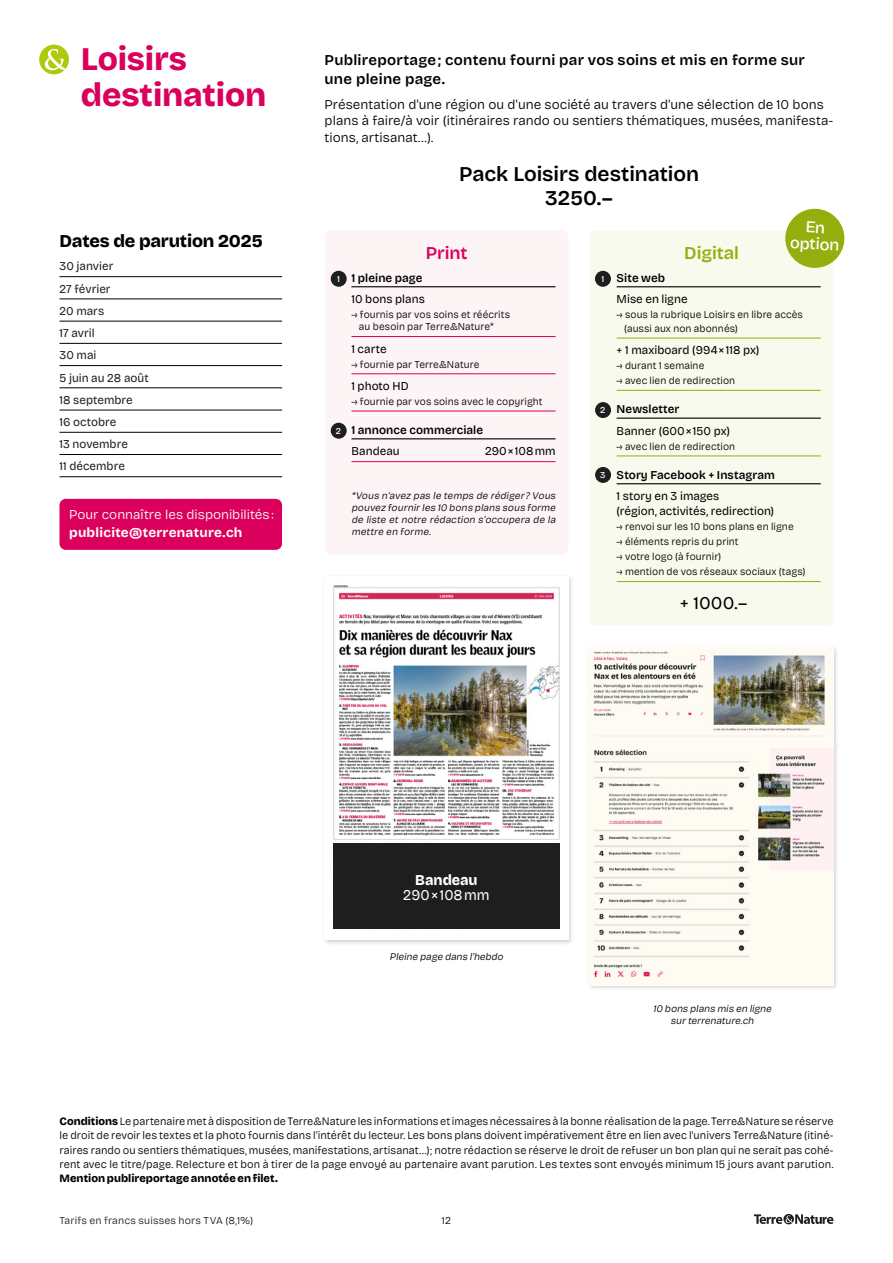
<style>
.page{position:relative;width:893px;height:1263px;background:#fff}
.page>*{position:absolute;margin:0;border:0;box-sizing:border-box;transform-origin:0 0}
.t1{font:800 33px/36px "Bricolage Grotesque";letter-spacing:-.005em;color:#da005b}
.t2{font:600 21px/24px "Bricolage Grotesque";color:#000;text-align:center}
.t3{font:800 18px "Bricolage Grotesque";letter-spacing:-.015em;color:#000}
.t4{font:600 18px "Bricolage Grotesque";color:#95ad0d}
.t5{font:18px "Bricolage Grotesque";color:#000}
.t6{font:600 18px "Bricolage Grotesque";letter-spacing:-.005em;color:#da005b}
.t7{font:500 16.5px/16.5px "Bricolage Grotesque";color:#fff;text-align:center}
.t8{font:600 15px/18.8px "Bricolage Grotesque";letter-spacing:.015em;color:#000}
.t9{font:15px "Bricolage Grotesque";color:#fff;scale:.95 1}
.t10{font:800 15px "Bricolage Grotesque";letter-spacing:-.005em;color:#fff;scale:.95 1}
.t11{font:300 13.5px/16.5px "Bricolage Grotesque";letter-spacing:.005em;color:#000}
.t12{font:300 13.5px "Bricolage Grotesque";color:#fff}
.t13{font:700 13.5px "Bricolage Grotesque";letter-spacing:.02em;color:#fff}
.t14{font:12px/15px "Bricolage Grotesque";letter-spacing:.005em;color:#000}
.t15{font:12px/22.2px "Bricolage Grotesque";color:#1e1e1e}
.t16{font:600 12px "Bricolage Grotesque";letter-spacing:.005em;color:#000}
.t17{font:300 11.25px/14.2px "Bricolage Grotesque";letter-spacing:.01em;color:#000;text-align:justify}
.t18{font:800 11.25px "Bricolage Grotesque";color:#000}
.t19{font:300 10.5px/12px "Bricolage Grotesque";letter-spacing:.01em;color:#000}
.t20{font:300 10.5px "Bricolage Grotesque";letter-spacing:.015em;color:#1e1e1e}
.t21{font:italic 300 10.05px/12px "Bricolage Grotesque";color:#000;text-align:center}
.t22{font:500 9px "Bricolage Grotesque";color:#fff}
.s1{font-weight:800}
</style>
<div class="page">
<svg style="left:754px;top:1214px;width:79px;height:10px"></svg>
<div style="left:39px;top:45px;width:30px;height:29px;background:#afca0b;border-radius:50%"></div>
<svg style="left:45px;top:49px;width:23px;height:21px"></svg>
<div style="left:322px;top:574px;width:252px;height:372px;background:#000;opacity:.2"></div>
<img style="left:325px;top:576px;width:243px;height:364px">
<div style="left:333px;top:843px;width:227px;height:85px;background:#1e1e1e"></div>
<hr style="left:60px;top:276px;width:222px;height:1px;background:#000">
<hr style="left:60px;top:299px;width:222px;height:1px;background:#000">
<hr style="left:60px;top:321px;width:222px;height:1px;background:#000">
<hr style="left:60px;top:343px;width:222px;height:1px;background:#000">
<hr style="left:60px;top:365px;width:222px;height:1px;background:#000">
<hr style="left:60px;top:388px;width:222px;height:1px;background:#000">
<hr style="left:60px;top:410px;width:222px;height:1px;background:#000">
<hr style="left:60px;top:432px;width:222px;height:1px;background:#000">
<hr style="left:60px;top:454px;width:222px;height:1px;background:#000">
<hr style="left:60px;top:476px;width:222px;height:1px;background:#000">
<div style="left:587px;top:644px;width:252px;height:347px;background:#000;opacity:.2"></div>
<img style="left:590px;top:647px;width:243px;height:338px">
<div style="left:325px;top:230px;width:243px;height:325px;background:#fdf4f6;border-radius:6px"></div>
<hr style="left:351px;top:286px;width:205px;height:1px;background:#000">
<hr style="left:351px;top:336px;width:205px;height:1px;background:#da005b">
<hr style="left:351px;top:373px;width:205px;height:1px;background:#da005b">
<hr style="left:351px;top:411px;width:205px;height:1px;background:#da005b">
<hr style="left:351px;top:438px;width:205px;height:1px;background:#000">
<hr style="left:351px;top:461px;width:205px;height:1px;background:#da005b">
<div style="left:331px;top:271px;width:16px;height:16px;background:#1e1e1e;border-radius:50%"></div>
<div style="left:331px;top:423px;width:16px;height:16px;background:#1e1e1e;border-radius:50%"></div>
<div style="left:590px;top:230px;width:243px;height:396px;background:#f8faed;border-radius:6px"></div>
<div style="left:595px;top:402px;width:16px;height:16px;background:#1e1e1e;border-radius:50%"></div>
<hr style="left:617px;top:286px;width:204px;height:1px;background:#000">
<hr style="left:617px;top:338px;width:204px;height:1px;background:#95ad0d">
<hr style="left:617px;top:390px;width:204px;height:1px;background:#95ad0d">
<hr style="left:617px;top:418px;width:204px;height:1px;background:#000">
<hr style="left:617px;top:456px;width:204px;height:1px;background:#95ad0d">
<hr style="left:617px;top:483px;width:204px;height:1px;background:#000">
<hr style="left:617px;top:581px;width:204px;height:1px;background:#95ad0d">
<div style="left:595px;top:271px;width:16px;height:16px;background:#1e1e1e;border-radius:50%"></div>
<div style="left:595px;top:467px;width:16px;height:16px;background:#1e1e1e;border-radius:50%"></div>
<svg style="left:785px;top:208px;width:60px;height:60px"></svg>
<div style="left:59px;top:499px;width:223px;height:51px;background:#da005b;border-radius:6px"></div>
<h1 class="t1" style="left:81px;top:40px;width:187px">Loisirs destination</h1>
<h3 class="t3" style="left:60px;top:226px;width:205px">Dates de parution 2025</h3>
<p class="t15" style="left:60px;top:255px;width:91px">30 janvier<br>27 février<br>20 mars<br>17 avril<br>30 mai<br>5 juin au 28 août<br>18 septembre<br>16 octobre<br>13 novembre<br>11 décembre</p>
<p class="t12" style="left:69px;top:504px;width:206px">Pour connaître les disponibilités:</p>
<p class="t13" style="left:69px;top:522px;width:175px">publicite@terrenature.ch</p>
<h3 class="t8" style="left:325px;top:50px;width:482px">Publireportage ; contenu fourni par vos soins et mis en forme sur une pleine page.</h3>
<p class="t11" style="left:325px;top:95px;width:510px">Présentation d'une région ou d'une société au travers d'une sélection de 10 bons plans à faire/à voir (itinéraires rando ou sentiers thématiques, musées, manifesta&shy;tions, artisanat…).</p>
<p class="t22" style="left:337px;top:271px;width:4px">1</p>
<p class="t22" style="left:336px;top:423px;width:7px">2</p>
<h2 class="t2" style="left:459px;top:161px;width:242px">Pack Loisirs destination<br>3250.–</h2>
<h3 class="t6" style="left:426px;top:238px;width:43px">Print</h3>
<h3 class="t4" style="left:684px;top:238px;width:56px">Digital</h3>
<h3 class="t7" style="left:791px;top:217px;width:51px;rotate:3deg">En option</h3>
<p class="t16" style="left:351px;top:268px;width:73px">1 pleine page</p>
<p class="t14" style="left:351px;top:291px;width:75px">10 bons plans</p>
<p class="t19" style="left:359px;top:308px;width:153px;text-indent:-8px">→ fournis par vos soins et réécrits au besoin par Terre&amp;Nature*</p>
<p class="t14" style="left:351px;top:340px;width:37px">1 carte</p>
<p class="t19" style="left:351px;top:357px;width:129px">→ fournie par Terre&amp;Nature</p>
<p class="t14" style="left:351px;top:377px;width:59px">1 photo HD</p>
<p class="t19" style="left:351px;top:395px;width:193px">→ fournie par vos soins avec le copyright</p>
<p class="t16" style="left:351px;top:420px;width:133px">1 annonce commerciale</p>
<p class="t14" style="left:351px;top:443px;width:50px">Bandeau</p>
<p class="t14" style="left:485px;top:443px;width:72px">290×108mm</p>
<p class="t21" style="left:351px;top:489px;width:208px;text-align:justify">*Vous n’avezpas le temps de rédiger?Vous pouvezfournirles 10 bons plans sous forme de liste etnotre rédaction s’occupera de la mettre en forme.</p>
<p class="t22" style="left:601px;top:271px;width:4px">1</p>
<p class="t22" style="left:600px;top:403px;width:7px">2</p>
<p class="t22" style="left:600px;top:467px;width:7px">3</p>
<p class="t16" style="left:617px;top:268px;width:50px">Site web</p>
<p class="t14" style="left:617px;top:291px;width:72px">Mise en ligne</p>
<p class="t19" style="left:624px;top:307px;width:180px;line-height:13.5px;text-indent:-8px">→ sous la rubrique Loisirs en libre accès (aussi aux non abonnés)</p>
<p class="t14" style="left:617px;top:342px;width:144px">+ 1 maxiboard (994×118 px)</p>
<p class="t19" style="left:617px;top:359px;width:89px">→ durant 1 semaine</p>
<p class="t19" style="left:617px;top:374px;width:120px">→ avec lien de redirection</p>
<p class="t16" style="left:617px;top:400px;width:64px">Newsletter</p>
<p class="t14" style="left:617px;top:422px;width:115px">Banner (600×150 px)</p>
<p class="t19" style="left:617px;top:439px;width:120px">→ avec lien de redirection</p>
<p class="t16" style="left:617px;top:465px;width:160px">Story Facebook + Instagram</p>
<p class="t14" style="left:617px;top:488px;width:159px">1 story en 3 images<br>(région, activités, redirection)</p>
<p class="t19" style="left:617px;top:520px;width:179px">→ renvoi sur les 10 bons plans en ligne</p>
<p class="t19" style="left:617px;top:535px;width:123px">→ éléments repris du print</p>
<p class="t19" style="left:617px;top:550px;width:106px">→ votre logo (à fournir)</p>
<p class="t19" style="left:617px;top:565px;width:190px">→ mention de vos réseaux sociaux (tags)</p>
<h3 class="t5" style="left:680px;top:589px;width:69px">+ 1000.–</h3>
<h3 class="t10" style="left:415px;top:868px;width:67px">Bandeau</h3>
<h3 class="t9" style="left:403px;top:883px;width:93px">290×108mm</h3>
<p class="t21" style="left:390px;top:950px;width:118px">Pleine page dansl'hebdo</p>
<p class="t21" style="left:653px;top:1002px;width:122px">10 bonsplansmisen ligne surterrenature.ch</p>
<p class="t17" style="left:60px;top:1113px;width:775px"><span class="s1">Conditions</span> Le partenaire met à disposition de Terre&amp;Nature les informations et images nécessaires à la bonne réalisation de la page. Terre&amp;Nature se réserve le droit de revoir les textes et la photo fournis dans l'intérêt du lecteur. Les bons plans doivent impérativement être en lien avec l'univers Terre&amp;Nature (itiné&shy;raires rando ou sentiers thématiques, musées, manifestations, artisanat…); notre rédaction se réserve le droit de refuser un bon plan qui ne serait pas cohé&shy;rent avec le titre/page. Relecture et bon à tirer de la page envoyé au partenaire avant parution. Les textes sont envoyés minimum 15 jours avant parution.</p>
<p class="t18" style="left:60px;top:1169px;width:220px">Mention publireportage annotée en filet.</p>
<p class="t20" style="left:60px;top:1212px;width:195px">Tarifs en francs suisses hors TVA (8,1%)</p>
<p class="t19" style="left:442px;top:1213px;width:11px">12</p>
</div>
